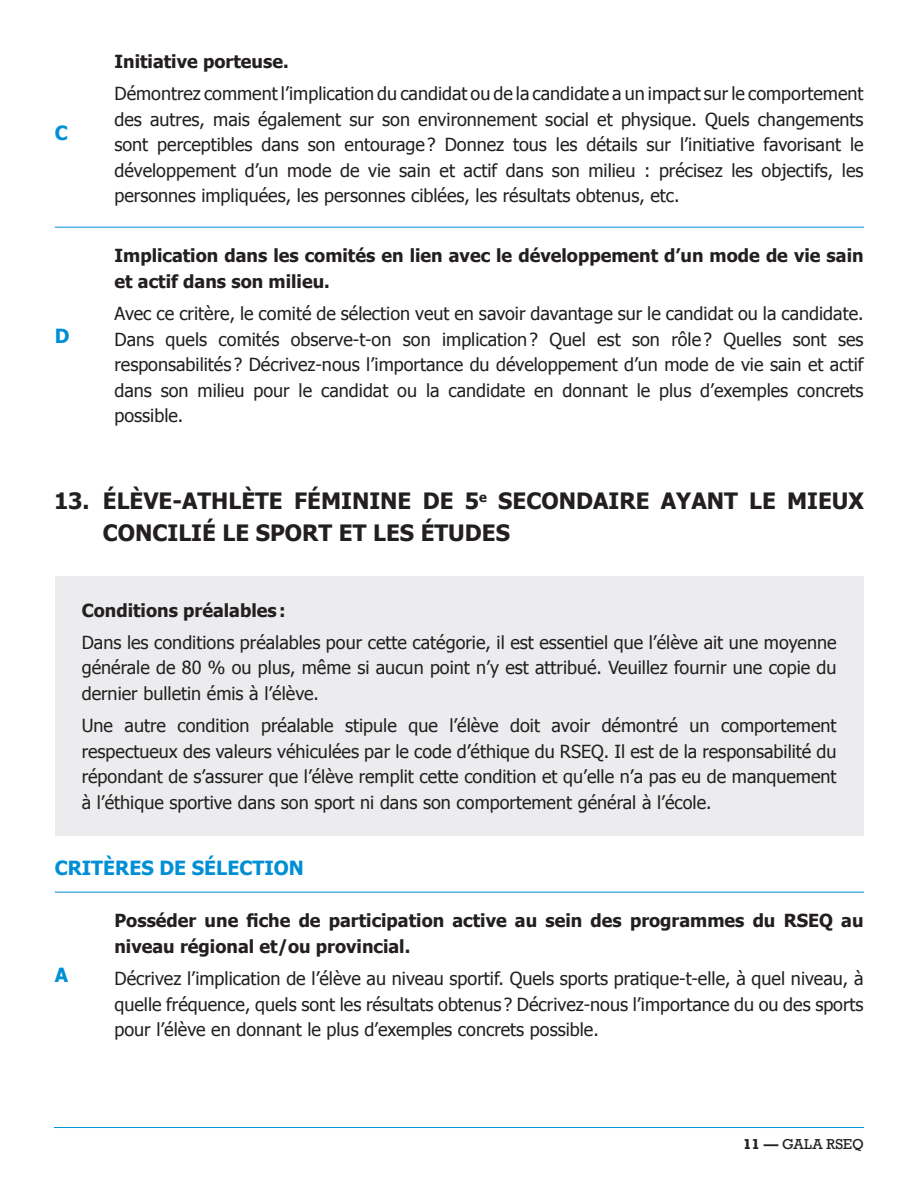
<style>
.page{position:relative;width:918px;height:1188px;background:#fff}
.page>*{position:absolute;margin:0;border:0;box-sizing:border-box;transform-origin:0 0}
.t1{font:700 22.5px/31.5px "Tahoma";color:#231f20}
.t2{font:700 19.5px "Tahoma";color:#008fd5}
.t3{font:18px/25.5px "Tahoma";color:#231f20;text-align:justify}
.t4{font:700 18px/25.5px "Tahoma";color:#231f20}
.t5{font:13.5px "Rockwell";color:#231f20}
.s1{font-weight:700}
</style>
<div class="page">
<hr style="left:54px;top:1127px;width:810px;height:1px;background:#008fd5">
<hr style="left:55px;top:227px;width:809px;height:1px;background:#008fd5">
<div style="left:55px;top:576px;width:809px;height:260px;background:#ececee"></div>
<hr style="left:55px;top:892px;width:809px;height:1px;background:#008fd5">
<p class="t2" style="left:55px;top:124px;width:15px">C</p>
<p class="t2" style="left:55px;top:327px;width:16px">D</p>
<p class="t4" style="left:114px;top:50px;width:176px">Initiative porteuse.</p>
<p class="t3" style="left:114px;top:80px;width:751px">Démontrez comment l’implication du candidat ou de la candidate a un impact sur le comportement des autres, mais également sur son environnement social et physique. Quels changements sont perceptibles dans son entourage ? Donnez tous les détails sur l’initiative favorisant le développement d’un mode de vie sain et actif dans son milieu : précisez les objectifs, les personnes impliquées, les personnes ciblées, les résultats obtenus, etc.</p>
<p class="t4" style="left:114px;top:244px;width:751px">Implication dans les comités en lien avec le développement d’un mode de vie sain et actif dans son milieu.</p>
<p class="t3" style="left:114px;top:300px;width:751px">Avec ce critère, le comité de sélection veut en savoir davantage sur le candidat ou la candidate.<br>Dans quels comités observe-t-on son implication ? Quel est son rôle ? Quelles sont ses responsabilités ? Décrivez-nous l’importance du développement d’un mode de vie sain et actif dans son milieu pour le candidat ou la candidate en donnant le plus d’exemples concrets possible.</p>
<p class="t1" style="left:103px;top:487px;width:763px;text-indent:-49px">13. ÉLÈVE-ATHLÈTE FÉMININE DE 5<sup>e</sup> SECONDAIRE AYANT LE MIEUX<br>CONCILIÉ LE SPORT ET LES ÉTUDES</p>
<p class="t4" style="left:82px;top:598px;width:205px">Conditions préalables :</p>
<p class="t3" style="left:82px;top:629px;width:756px">Dans les conditions préalables pour cette catégorie, il est essentiel que l’élève ait une moyenne générale de 80 % ou plus, même si aucun point n’y est attribué. Veuillez fournir une copie du dernier bulletin émis à l’élève.</p>
<p class="t3" style="left:82px;top:712px;width:756px">Une autre condition préalable stipule que l’élève doit avoir démontré un comportement respectueux des valeurs véhiculées par le code d’éthique du RSEQ. Il est de la responsabilité du répondant de s’assurer que l’élève remplit cette condition et qu’elle n’a pas eu de manquement à l’éthique sportive dans son sport ni dans son comportement général à l’école.</p>
<p class="t2" style="left:55px;top:859px;width:251px">CRITÈRES DE SÉLECTION</p>
<p class="t2" style="left:55px;top:966px;width:15px">A</p>
<p class="t4" style="left:114px;top:907px;width:751px">Posséder une fiche de participation active au sein des programmes du RSEQ au niveau régional et/ou provincial.</p>
<p class="t3" style="left:114px;top:965px;width:751px">Décrivez l’implication de l’élève au niveau sportif. Quels sports pratique-t-elle, à quel niveau, à quelle fréquence, quels sont les résultats obtenus ? Décrivez-nous l’importance du ou des sports pour l’élève en donnant le plus d’exemples concrets possible.</p>
<p class="t5" style="left:743px;top:1138px;width:122px"><span class="s1">11 —</span> GALA RSEQ</p>
</div>
